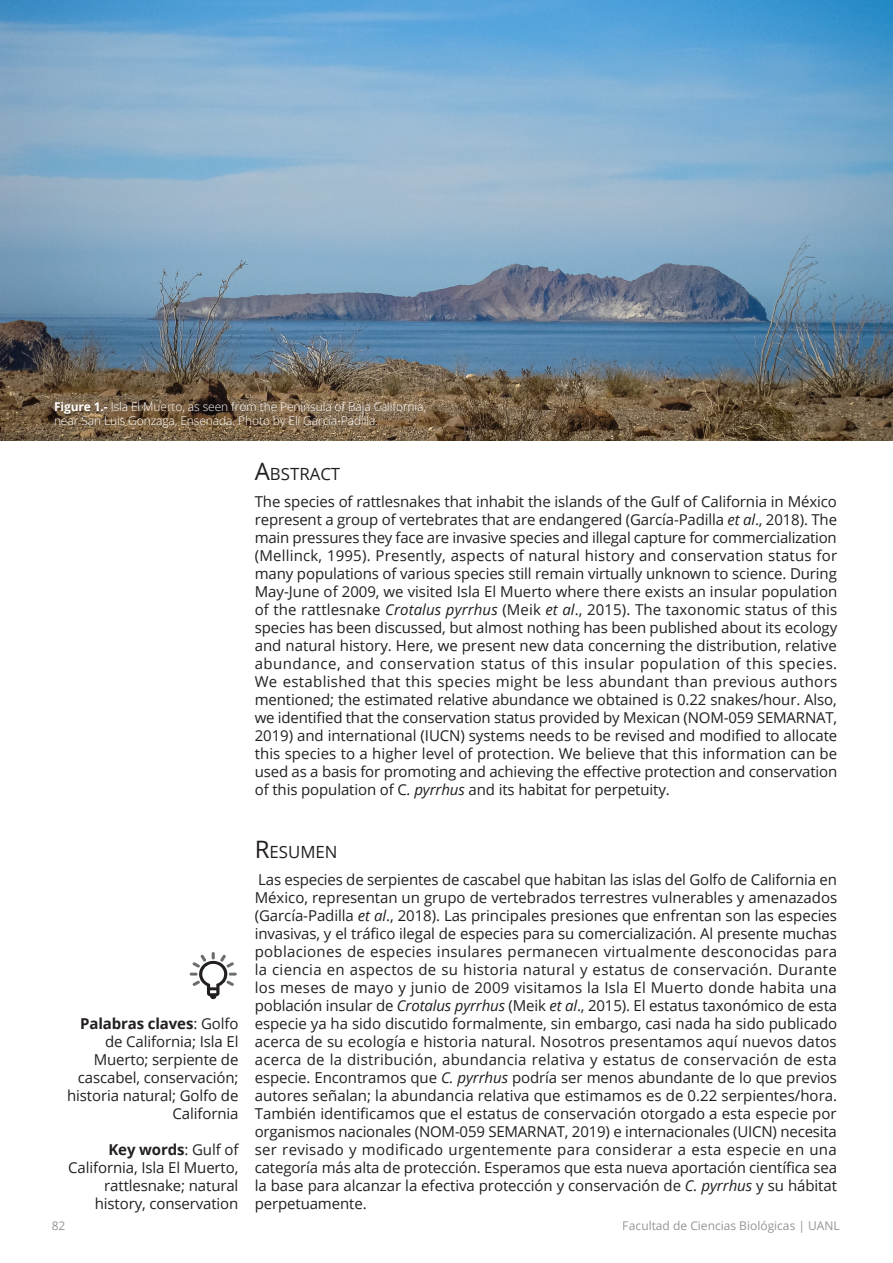
<style>
.page{position:relative;width:893px;height:1263px;background:#fff}
.page>*{position:absolute;margin:0;border:0;box-sizing:border-box;transform-origin:0 0}
.t1{font:16.8px "Open Sans";color:#231f20}
.palabraclave{font:15px/18px "Open Sans";letter-spacing:-.01em;color:#231f20;text-align:justify}
.keywords{font:15px/18px "Open Sans";letter-spacing:-.01em;color:#231f20;text-align:right}
.pie_de_foto{font:300 12px/14.4px "Open Sans";letter-spacing:-.01em;color:#fff}
.t2{font:12px "Open Sans";color:#939598}
.s1{font-weight:700}
.s2{font-size:24px}
.s3{font-style:italic}
</style>
<div class="page">
<svg style="left:190px;top:952px;width:47px;height:47px"></svg>
<img style="left:0;top:0;width:893px;height:441px">
<hr style="left:66px;top:413px;width:360px;height:2px;background:#231f20;opacity:.75">
<p class="pie_de_foto" style="left:54px;top:399px;width:373px"><span class="s1">Figure 1.-</span> Isla El Muerto, as seen from the Peninsula of Baja California, near San Luis Gonzaga, Ensenada. Photo by Elí García-Padilla.</p>
<h2 class="t1" style="left:255px;top:462px;width:87px"><span class="s2">A</span>BSTRACT</h2>
<p class="palabraclave" style="left:255px;top:492px;width:584px">The species of rattlesnakes that inhabit the islands of the Gulf of California in México represent a group of vertebrates that are endangered (García-Padilla <span class="s3">et al</span>., 2018). The main pressures they face are invasive species and illegal capture for commercialization (Mellinck, 1995). Presently, aspects of natural history and conservation status for many populations of various species still remain virtually unknown to science. During May-June of 2009, we visited Isla El Muerto where there exists an insular population of the rattlesnake <span class="s3">Crotalus pyrrhus</span> (Meik <span class="s3">et al</span>., 2015). The taxonomic status of this species has been discussed, but almost nothing has been published about its ecology and natural history. Here, we present new data concerning the distribution, relative abundance, and conservation status of this insular population of this species.<br>We established that this species might be less abundant than previous authors mentioned; the estimated relative abundance we obtained is 0.22 snakes/hour. Also, we identified that the conservation status provided by Mexican (NOM-059 SEMARNAT, 2019) and international (IUCN) systems needs to be revised and modified to allocate this species to a higher level of protection. We believe that this information can be used as a basis for promoting and achieving the effective protection and conservation of this population of C<span class="s3">. pyrrhus</span> and its habitat for perpetuity.</p>
<p class="palabraclave" style="left:67px;top:1014px;width:173px;text-align:right"><span class="s1">Palabras claves</span>: Golfo de California; Isla El<br>Muerto; serpiente de cascabel, conservación; historia natural; Golfo de<br>California</p>
<p class="keywords" style="left:68px;top:1140px;width:172px"><span class="s1">Key words</span>: Gulf of<br>California, Isla El Muerto, rattlesnake; natural history, conservation</p>
<h2 class="t1" style="left:255px;top:840px;width:84px"><span class="s2">R</span>ESU MEN</h2>
<p class="palabraclave" style="left:255px;top:870px;width:584px">Las especies de serpientes de cascabel que habitan las islas del Golfo de California en México, representan un grupo de vertebrados terrestres vulnerables y amenazados (García-Padilla <span class="s3">et al</span>., 2018). Las principales presiones que enfrentan son las especies invasivas, y el tráfico ilegal de especies para su comercialización. Al presente muchas poblaciones de especies insulares permanecen virtualmente desconocidas para la ciencia en aspectos de su historia natural y estatus de conservación. Durante los meses de mayo y junio de 2009 visitamos la Isla El Muerto donde habita una población insular de <span class="s3">Crotalus pyrrhus</span> (Meik <span class="s3">et al</span>., 2015). El estatus taxonómico de esta especie ya ha sido discutido formalmente, sin embargo, casi nada ha sido publicado acerca de su ecología e historia natural. Nosotros presentamos aquí nuevos datos acerca de la distribución, abundancia relativa y estatus de conservación de esta especie. Encontramos que <span class="s3">C. pyrrhus</span> podría ser menos abundante de lo que previos autores señalan; la abundancia relativa que estimamos es de 0.22 serpientes/hora.<br>También identificamos que el estatus de conservación otorgado a esta especie por organismos nacionales (NOM-059 SEMARNAT, 2019) e internacionales (UICN) necesita ser revisado y modificado urgentemente para considerar a esta especie en una categoría más alta de protección. Esperamos que esta nueva aportación científica sea la base para alcanzar la efectiva protección y conservación de <span class="s3">C. pyrrhus</span> y su hábitat perpetuamente.</p>
<p class="t2" style="left:52px;top:1217px;width:15px">82</p>
<p class="t2" style="left:623px;top:1217px;width:219px">Facultad de Ciencias Biológicas | UANL</p>
</div>
